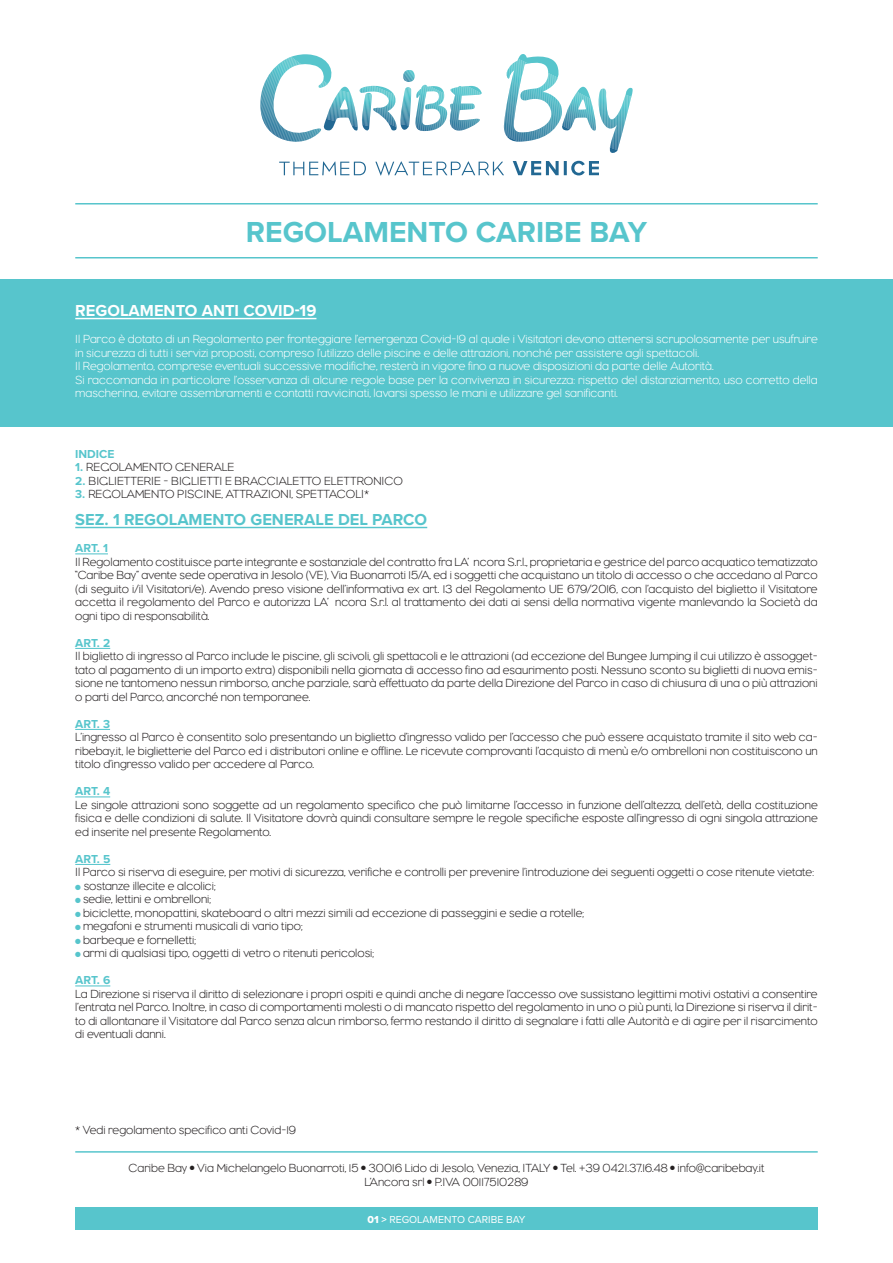
<style>
.page{position:relative;width:893px;height:1263px;background:#fff}
.page>*{position:absolute;margin:0;border:0;box-sizing:border-box;transform-origin:0 0}
.t1{font:700 30px "Proxima Nova";color:#57c5cc}
.t2{font:700 16.5px "Proxima Nova";color:#57c5cc}
.t3{font:700 16.5px "Proxima Nova";color:#fff}
.t4{font:300 12px/13.5px "Eagle";color:#231f20;text-align:justify}
.t5{font:300 12px/13.5px "Eagle";color:#fff}
.t6{font:700 12px "Proxima Nova";color:#57c5cc}
.t7{font:10.5px "Proxima Nova";color:#fff}
.s1{font-family:"Proxima Nova";font-weight:700;color:#57c5cc}
.s2{font-size:9px;color:#57c5cc}
.s3{font-size:7.5px}
.s4{font-family:"Proxima Nova Extrabld"}
.s5{font-weight:700}
</style>
<div class="page">
<div style="left:0;top:280px;width:893px;height:147px;background:#57c5cc"></div>
<svg style="left:504px;top:54px;width:129px;height:99px"></svg>
<svg style="left:260px;top:54px;width:222px;height:88px"></svg>
<svg style="left:513px;top:161px;width:86px;height:14px"></svg>
<svg style="left:279px;top:161px;width:87px;height:14px"></svg>
<svg style="left:375px;top:161px;width:129px;height:15px"></svg>
<hr style="left:75px;top:527px;width:352px;height:1px;background:#57c5cc">
<hr style="left:75px;top:553px;width:33px;height:1px;background:#57c5cc">
<hr style="left:75px;top:648px;width:35px;height:1px;background:#57c5cc">
<hr style="left:75px;top:729px;width:35px;height:1px;background:#57c5cc">
<hr style="left:75px;top:796px;width:35px;height:1px;background:#57c5cc">
<hr style="left:75px;top:864px;width:35px;height:1px;background:#57c5cc">
<hr style="left:75px;top:985px;width:35px;height:1px;background:#57c5cc">
<hr style="left:75px;top:1151px;width:743px;height:1px;background:#57c5cc">
<div style="left:75px;top:1208px;width:743px;height:22px;background:#57c5cc"></div>
<hr style="left:75px;top:318px;width:241px;height:1px;background:#fff">
<hr style="left:75px;top:203px;width:743px;height:1px;background:#57c5cc">
<hr style="left:75px;top:257px;width:743px;height:1px;background:#57c5cc">
<h1 class="t1" style="left:246px;top:209px;width:403px">REGOLAMENTO CARIBE BAY</h1>
<h2 class="t3" style="left:75px;top:298px;width:243px">REGOLAMENTO ANTI COVID-19</h2>
<p class="t5" style="left:75px;top:332px;width:744px">Il Parco è dotato di un Regolamento per fronteggiare l’emergenza Covid-19 al quale i Visitatori devono attenersi scrupolosamente per usufruire in sicurezza di tutti i servizi proposti, compreso l’utilizzo delle piscine e delle attrazioni, nonché per assistere agli spettacoli.<br>Il Regolamento, comprese eventuali successive modifiche, resterà in vigore fino a nuove disposizioni da parte delle Autorità.<br>Si raccomanda in particolare l’osservanza di alcune regole base per la convivenza in sicurezza: rispetto del distanziamento, uso corretto della mascherina, evitare assembramenti e contatti ravvicinati, lavarsi spesso le mani e utilizzare gel sanificanti.</p>
<p class="t6" style="left:75px;top:445px;width:41px">INDICE</p>
<p class="t4" style="left:75px;top:460px;width:161px"><span class="s1">1.</span> REGOLAMENTO GENERALE</p>
<p class="t4" style="left:75px;top:474px;width:329px"><span class="s1">2.</span> BIGLIETTERIE - BIGLIETTI E BRACCIALETTO ELETTRONICO</p>
<p class="t4" style="left:75px;top:487px;width:295px"><span class="s1">3.</span> REGOLAMENTO PISCINE, ATTRAZIONI, SPETTACOLI*</p>
<h2 class="t2" style="left:75px;top:507px;width:353px">SEZ. 1 REGOLAMENTO GENERALE DEL PARCO</h2>
<p class="t6" style="left:75px;top:539px;width:34px">ART. 1</p>
<p class="t4" style="left:75px;top:555px;width:744px">Il Regolamento costituisce parte integrante e sostanziale del contratto fra LA’ ncora S.r.l., proprietaria e gestrice del parco acquatico tematizzato “Caribe Bay” avente sede operativa in Jesolo (VE), Via Buonarroti 15/A, ed i soggetti che acquistano un titolo di accesso o che accedano al Parco (di seguito i/il Visitatori/e). Avendo preso visione dell’informativa ex art. 13 del Regolamento UE 679/2016, con l’acquisto del biglietto il Visitatore accetta il regolamento del Parco e autorizza LA’ ncora S.r.l. al trattamento dei dati ai sensi della normativa vigente manlevando la Società da ogni tipo di responsabilità.</p>
<p class="t6" style="left:75px;top:634px;width:36px">ART. 2</p>
<p class="t4" style="left:75px;top:649px;width:744px">Il biglietto di ingresso al Parco include le piscine, gli scivoli, gli spettacoli e le attrazioni (ad eccezione del Bungee Jumping il cui utilizzo è assogget&shy;tato al pagamento di un importo extra) disponibili nella giornata di accesso fino ad esaurimento posti. Nessuno sconto su biglietti di nuova emis&shy;sione ne tantomeno nessun rimborso, anche parziale, sarà effettuato da parte della Direzione del Parco in caso di chiusura di una o più attrazioni o parti del Parco, ancorché non temporanee.</p>
<p class="t6" style="left:75px;top:715px;width:36px">ART. 3</p>
<p class="t4" style="left:75px;top:730px;width:744px">L’ingresso al Parco è consentito solo presentando un biglietto d’ingresso valido per l’accesso che può essere acquistato tramite il sito web ca&shy;ribebay.it, le biglietterie del Parco ed i distributori online e offline. Le ricevute comprovanti l’acquisto di menù e/o ombrelloni non costituiscono un titolo d’ingresso valido per accedere al Parco.</p>
<p class="t6" style="left:75px;top:782px;width:36px">ART. 4</p>
<p class="t4" style="left:75px;top:798px;width:744px">Le singole attrazioni sono soggette ad un regolamento specifico che può limitarne l’accesso in funzione dell’altezza, dell’età, della costituzione fisica e delle condizioni di salute. Il Visitatore dovrà quindi consultare sempre le regole specifiche esposte all’ingresso di ogni singola attrazione ed inserite nel presente Regolamento.</p>
<p class="t6" style="left:75px;top:850px;width:37px">ART. 5</p>
<p class="t4" style="left:75px;top:865px;width:740px">Il Parco si riserva di eseguire, per motivi di sicurezza, verifiche e controlli per prevenire l’introduzione dei seguenti oggetti o cose ritenute vietate:</p>
<p class="t4" style="left:75px;top:879px;width:142px"><span class="s2">•</span> sostanze illecite e alcolici;</p>
<p class="t4" style="left:75px;top:892px;width:137px"><span class="s2">•</span> sedie, lettini e ombrelloni;</p>
<p class="t4" style="left:75px;top:906px;width:510px"><span class="s2">•</span> biciclette, monopattini, skateboard o altri mezzi simili ad eccezione di passeggini e sedie a rotelle;</p>
<p class="t4" style="left:75px;top:919px;width:229px"><span class="s2">•</span> megafoni e strumenti musicali di vario tipo;</p>
<p class="t4" style="left:75px;top:933px;width:122px"><span class="s2">•</span> barbeque e fornelletti;</p>
<p class="t4" style="left:75px;top:946px;width:300px"><span class="s2">•</span> armi di qualsiasi tipo, oggetti di vetro o ritenuti pericolosi;</p>
<p class="t6" style="left:75px;top:971px;width:37px">ART. 6</p>
<p class="t4" style="left:75px;top:987px;width:744px">La Direzione si riserva il diritto di selezionare i propri ospiti e quindi anche di negare l’accesso ove sussistano legittimi motivi ostativi a consentire l’entrata nel Parco. Inoltre, in caso di comportamenti molesti o di mancato rispetto del regolamento in uno o più punti, la Direzione si riserva il dirit&shy;to di allontanare il Visitatore dal Parco senza alcun rimborso, fermo restando il diritto di segnalare i fatti alle Autorità e di agire per il risarcimento di eventuali danni.</p>
<p class="t4" style="left:75px;top:1123px;width:222px">* Vedi regolamento specifico anti Covid-19</p>
<p class="t4" style="left:129px;top:1160px;width:637px;line-height:14.4px;text-align:center">Caribe Bay <span class="s3">•</span> Via Michelangelo Buonarroti, 15 <span class="s3">•</span> 30016 Lido di Jesolo, Venezia, ITALY <span class="s3">•</span> Tel. +39 0421.37.16.48 <span class="s3">•</span> info@caribebay.it<br>L’Ancora srl <span class="s3">•</span> P.IVA 00117510289</p>
<p class="t7" style="left:367px;top:1212px;width:159px"><span class="s4">01</span> <span class="s5">&gt;</span> REGOLAMENTO CARIBE BAY</p>
</div>
